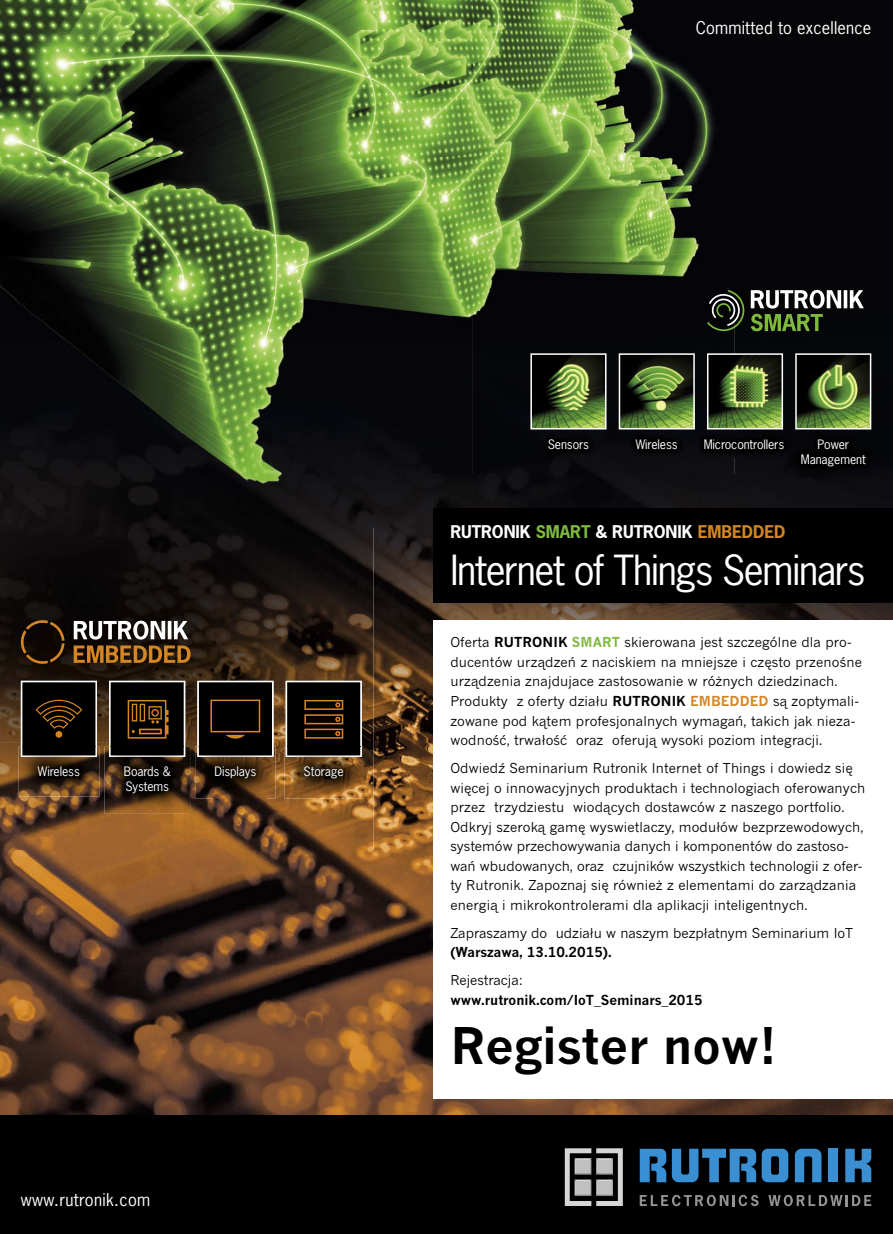
<style>
.page{position:relative;width:893px;height:1234px;background:#fff}
.page>*{position:absolute;margin:0;border:0;box-sizing:border-box;transform-origin:0 0}
.t1{font:700 49.5px "News Gothic MT Pro";color:#000}
.t2{font:39px "News Gothic Std";letter-spacing:-.035em;color:#fff}
.t3{font:16.5px "News Gothic Std";letter-spacing:.01em;color:#fff}
.t4{font:700 16.5px "News Gothic Std";letter-spacing:-.005em;color:#fff}
.t5{font:13.5px/19.5px "News Gothic MT Pro";letter-spacing:.01em;color:#000}
.t6{font:700 13.5px "News Gothic MT Pro";color:#000}
.t7{font:12.3px/14.7px "News Gothic Std";letter-spacing:-.01em;color:#fff;text-align:center}
.s1{color:#7eba3d}
.s2{color:#d48625}
.s3{font-weight:700}
.s4{font-weight:700;color:#7eba3d}
.s5{font-weight:700;color:#d48625}
</style>
<div class="page">
<div style="left:735px;top:0;width:158px;height:482px;background:#050508"></div>
<img style="left:683px;top:482px;width:210px;height:632px">
<img style="left:368px;top:527px;width:315px;height:587px">
<img style="left:0;top:849px;width:368px;height:265px">
<img style="left:0;top:0;width:735px;height:316px">
<img style="left:210px;top:316px;width:525px;height:158px">
<img style="left:0;top:316px;width:210px;height:117px">
<img style="left:373px;top:474px;width:362px;height:53px">
<div style="left:433px;top:508px;width:460px;height:95px;background:#000"></div>
<img style="left:541px;top:431px;width:55px;height:26px">
<img style="left:530px;top:353px;width:76px;height:76px">
<img style="left:628px;top:431px;width:57px;height:26px">
<img style="left:619px;top:353px;width:76px;height:76px">
<img style="left:697px;top:431px;width:94px;height:26px">
<img style="left:707px;top:353px;width:76px;height:76px">
<img style="left:794px;top:431px;width:79px;height:42px">
<img style="left:795px;top:353px;width:76px;height:76px">
<svg style="left:751px;top:290px;width:113px;height:18px"></svg>
<svg style="left:751px;top:314px;width:72px;height:17px"></svg>
<svg style="left:707px;top:290px;width:37px;height:41px;background:#333a2e"></svg>
<img style="left:160px;top:527px;width:213px;height:161px">
<img style="left:0;top:527px;width:160px;height:322px">
<img style="left:267px;top:688px;width:106px;height:161px">
<img style="left:160px;top:688px;width:53px;height:161px">
<img style="left:213px;top:798px;width:54px;height:51px">
<img style="left:0;top:433px;width:373px;height:94px">
<svg style="left:74px;top:645px;width:117px;height:17px;background:#7d4e17"></svg>
<svg style="left:74px;top:620px;width:114px;height:19px"></svg>
<img style="left:20px;top:620px;width:44px;height:43px">
<svg style="left:197px;top:680px;width:76px;height:66px;background:#1c1711"></svg>
<img style="left:195px;top:746px;width:80px;height:52px">
<img style="left:197px;top:746px;width:76px;height:10px">
<svg style="left:286px;top:680px;width:76px;height:66px;background:#241c13"></svg>
<img style="left:285px;top:746px;width:78px;height:52px">
<img style="left:286px;top:746px;width:76px;height:10px">
<svg style="left:21px;top:680px;width:76px;height:66px;background:#1c1712"></svg>
<img style="left:19px;top:746px;width:80px;height:50px">
<img style="left:21px;top:746px;width:76px;height:10px">
<svg style="left:109px;top:680px;width:76px;height:66px;background:#281f14"></svg>
<img style="left:104px;top:746px;width:86px;height:67px">
<img style="left:109px;top:746px;width:76px;height:10px">
<div style="left:0;top:1114px;width:893px;height:119px;background:#000"></div>
<svg style="left:762px;top:1148px;width:26px;height:33px"></svg>
<div style="left:828px;top:1148px;width:10px;height:33px;background:#398fd1"></div>
<svg style="left:845px;top:1148px;width:26px;height:33px"></svg>
<svg style="left:640px;top:1148px;width:26px;height:33px"></svg>
<svg style="left:672px;top:1148px;width:84px;height:33px"></svg>
<svg style="left:795px;top:1148px;width:26px;height:33px"></svg>
<svg style="left:640px;top:1194px;width:118px;height:11px"></svg>
<svg style="left:768px;top:1194px;width:103px;height:11px"></svg>
<svg style="left:565px;top:1148px;width:58px;height:57px"></svg>
<div style="left:433px;top:620px;width:460px;height:478px;background:#fff"></div>
<p class="t3" style="left:696px;top:17px;width:177px">Committed to excellence</p>
<p class="t7" style="left:38px;top:764px;width:43px">Wireless</p>
<p class="t7" style="left:124px;top:764px;width:48px">Boards &amp;</p>
<p class="t7" style="left:215px;top:764px;width:43px">Displays</p>
<p class="t7" style="left:304px;top:764px;width:42px">Storage</p>
<p class="t7" style="left:125px;top:778px;width:45px">Systems</p>
<p class="t3" style="left:21px;top:1188px;width:131px">www.rutronik.com</p>
<p class="t7" style="left:548px;top:436px;width:43px">Sensors</p>
<p class="t7" style="left:636px;top:436px;width:43px">Wireless</p>
<p class="t7" style="left:704px;top:437px;width:82px">Microcontrollers</p>
<p class="t7" style="left:801px;top:436px;width:66px">Power<br>Management</p>
<p class="t4" style="left:450px;top:521px;width:337px">RUTRONIK <span class="s1">SMART</span> &amp; RUTRONIK <span class="s2">EMBEDDED</span></p>
<h2 class="t2" style="left:450px;top:545px;width:417px">Internet of Things Seminars</h2>
<p class="t5" style="left:450px;top:632px;width:413px">Oferta <span class="s3">RUTRONIK</span> <span class="s4">SMART</span> skierowana jest szczególne dla pro&shy;ducentów urządzeń z naciskiem na mniejsze i często przenośne urządzenia znajdujace zastosowanie w różnych dziedzinach.<br>Produkty z oferty działu <span class="s3">RUTRONIK</span> <span class="s5">EMBEDDED</span> są zoptymali&shy;zowane pod kątem profesjonalnych wymagań, takich jak nieza&shy;wodność, trwałość oraz oferują wysoki poziom integracji.</p>
<p class="t5" style="left:450px;top:758px;width:417px">Odwiedź Seminarium Rutronik Internet of Things i dowiedz się więcej o innowacyjnych produktach i technologiach oferowanych przez trzydziestu wiodących dostawców z naszego portfolio.<br>Odkryj szeroką gamę wyswietlaczy, modułów bezprzewodowych, systemów przechowywania danych i komponentów do zastoso&shy;wań wbudowanych, oraz czujników wszystkich technologii z ofer&shy;ty Rutronik. Zapoznaj się również z elementami do zarządzania energią i mikrokontrolerami dla aplikacji inteligentnych.</p>
<p class="t5" style="left:450px;top:922px;width:404px">Zapraszamy do udziału w naszym bezpłatnym Seminarium IoT</p>
<p class="t6" style="left:450px;top:943px;width:163px">(Warszawa, 13.10.2015).</p>
<p class="t5" style="left:450px;top:970px;width:74px">Rejestracja:</p>
<p class="t6" style="left:450px;top:991px;width:254px">www.rutronik.com/IoT_Seminars_2015</p>
<h1 class="t1" style="left:450px;top:1015px;width:328px">Register now!</h1>
</div>
